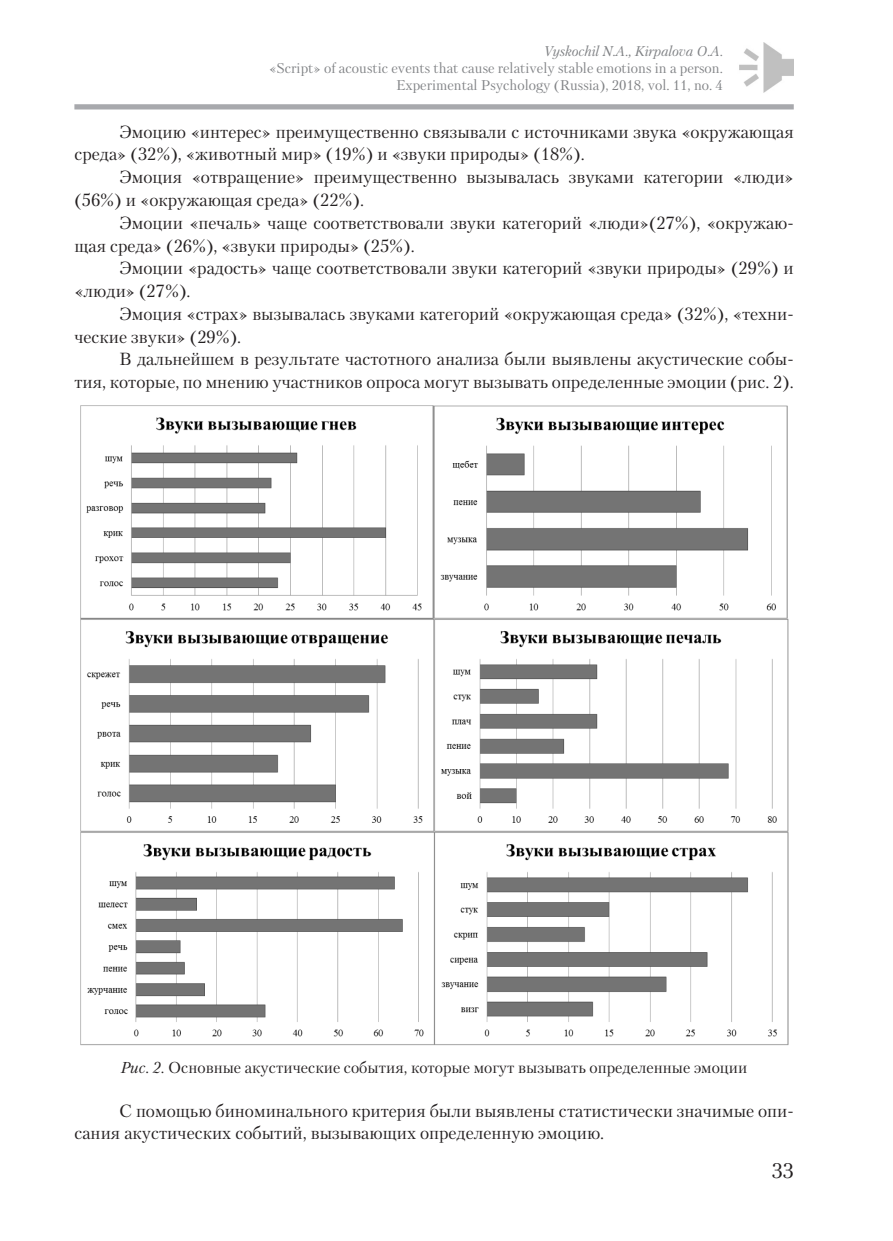
<style>
.page{position:relative;width:893px;height:1241px;background:#fff}
.page>*{position:absolute;margin:0;border:0;box-sizing:border-box;transform-origin:0 0}
.t1{font:21px "Petersburg C";color:#231f20}
.Текстовый_стиль{font:17.5px/22.8px "Petersburg C";color:#231f20}
.Текстовый_стиль-2{font:15.75px "Petersburg C";color:#231f20}
.Подзаголовок{font:14px "Petersburg C";color:#808285}
.Подзаголовок-2{font:italic 14px "Petersburg C";color:#808285}
.s1{font-style:italic}
</style>
<div class="page">
<div style="left:74px;top:104px;width:720px;height:5px;background:#a8a9ad"></div>
<img style="left:80px;top:405px;width:709px;height:641px">
<img style="left:739px;top:43px;width:55px;height:50px">
<p class="Подзаголовок-2" style="left:544px;top:43px;width:181px">Vyskochil N.A., Kirpalova O.A.</p>
<p class="Подзаголовок" style="left:269px;top:60px;width:455px">«Script» of acoustic events that cause relatively stable emotions in a person.</p>
<p class="Подзаголовок" style="left:396px;top:76px;width:328px">Experimental Psychology (Russia), 2018, vol. 11, no. 4</p>
<p class="Текстовый_стиль" style="left:74px;top:120px;width:721px;text-indent:45px">Эмоцию «интерес» преимущественно связывали с источниками звука «окружающая среда» (32%), «животный мир» (19%) и «звуки природы» (18%).</p>
<p class="Текстовый_стиль" style="left:74px;top:165px;width:721px;text-indent:45px">Эмоция «отвращение» преимущественно вызывалась звуками категории «люди» (56%) и «окружающая среда» (22%).</p>
<p class="Текстовый_стиль" style="left:74px;top:211px;width:721px;text-indent:45px">Эмоции «печаль» чаще соответствовали звуки категорий «люди»(27%), «окружаю&shy;щая среда» (26%), «звуки природы» (25%).</p>
<p class="Текстовый_стиль" style="left:74px;top:256px;width:721px;text-indent:45px">Эмоции «радость» чаще соответствовали звуки категорий «звуки природы» (29%) и «люди» (27%).</p>
<p class="Текстовый_стиль" style="left:74px;top:302px;width:721px;text-indent:45px">Эмоция «страх» вызывалась звуками категорий «окружающая среда» (32%), «техни&shy;ческие звуки» (29%).</p>
<p class="Текстовый_стиль" style="left:74px;top:347px;width:721px;text-align:right">В дальнейшем в результате частотного анализа были выявлены акустические собы-<br>тия, которые, по мнению участников опроса могут вызывать определенные эмоции (рис. 2).</p>
<p class="Текстовый_стиль-2" style="left:121px;top:1057px;width:628px"><span class="s1">Рис. 2.</span> Основные акустические события, которые могут вызывать определенные эмоции</p>
<p class="Текстовый_стиль" style="left:74px;top:1098px;width:721px;text-indent:45px">С помощью биноминального критерия были выявлены статистически значимые опи&shy;сания акустических событий, вызывающих определенную эмоцию.</p>
<p class="t1" style="left:772px;top:1157px;width:24px">33</p>
</div>
